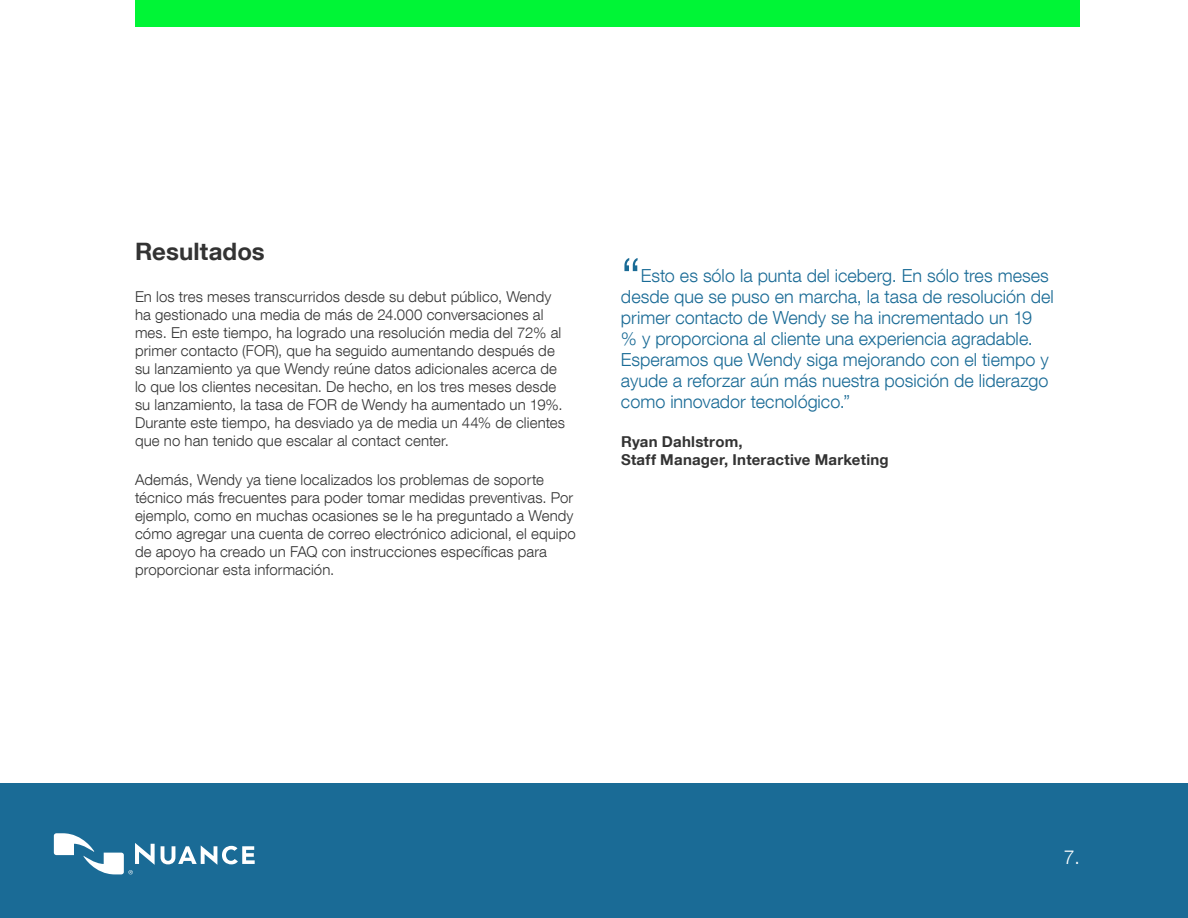
<style>
.page{position:relative;width:1188px;height:918px;background:#fff}
.page>*{position:absolute;margin:0;border:0;box-sizing:border-box;transform-origin:0 0}
.t1{font:300 54px "Helvetica Neue LT Com";color:#1a6b96}
.t2{font:700 24px "Helvetica Neue LT Com";letter-spacing:.005em;color:#333}
.t3{font:300 19.5px "Helvetica Neue LT Com";color:#fff}
.t4{font:300 18px/21px "Helvetica Neue LT Com";color:#1a6b96}
.t5{font:300 15px/18px "Helvetica Neue LT Com";letter-spacing:.01em;color:#333}
.t6{font:700 15px/18px "Helvetica Neue LT Com";letter-spacing:.015em;color:#333}
</style>
<div class="page">
<div style="left:0;top:783px;width:1188px;height:135px;background:#1a6b96"></div>
<svg style="left:161px;top:845px;width:94px;height:20px"></svg>
<svg style="left:54px;top:833px;width:101px;height:41px"></svg>
<div style="left:135px;top:0;width:945px;height:27px;background:#00f536"></div>
<h2 class="t2" style="left:135px;top:236px;width:131px">Resultados</h2>
<p class="t5" style="left:135px;top:287px;width:432px">En los tres meses transcurridos desde su debut público, Wendy ha gestionado una media de más de 24.000 conversaciones al mes. En este tiempo, ha logrado una resolución media del 72% al primer contacto (FOR), que ha seguido aumentando después de su lanzamiento ya que Wendy reúne datos adicionales acerca de lo que los clientes necesitan. De hecho, en los tres meses desde su lanzamiento, la tasa de FOR de Wendy ha aumentado un 19%.<br>Durante este tiempo, ha desviado ya de media un 44% de clientes que no han tenido que escalar al contact center.</p>
<p class="t5" style="left:135px;top:470px;width:442px">Además, Wendy ya tiene localizados los problemas de soporte técnico más frecuentes para poder tomar medidas preventivas. Por ejemplo, como en muchas ocasiones se le ha preguntado a Wendy cómo agregar una cuenta de correo electrónico adicional, el equipo de apoyo ha creado un FAQ con instrucciones específicas para proporcionar esta información.</p>
<h1 class="t1" style="left:621px;top:244px;width:21px">“</h1>
<p class="t4" style="left:621px;top:264px;width:434px;text-indent:20px">Esto es sólo la punta del iceberg. En sólo tres meses desde que se puso en marcha, la tasa de resolución del primer contacto de Wendy se ha incrementado un 19<br>% y proporciona al cliente una experiencia agradable.<br>Esperamos que Wendy siga mejorando con el tiempo y ayude a reforzar aún más nuestra posición de liderazgo como innovador tecnológico.”</p>
<p class="t6" style="left:621px;top:432px;width:269px">Ryan Dahlstrom,<br>Staff Manager, Interactive Marketing</p>
<h3 class="t3" style="left:1064px;top:845px;width:18px">7.</h3>
</div>
